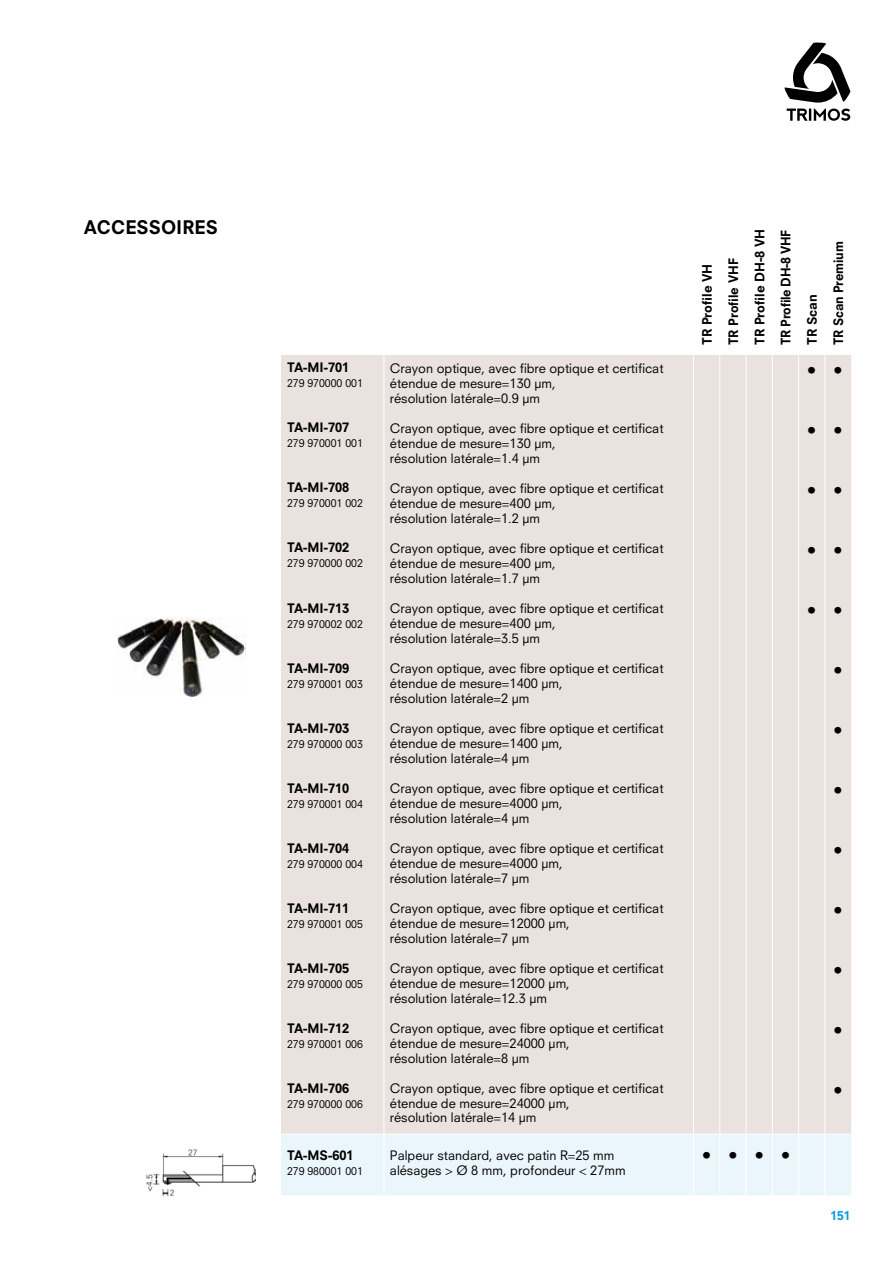
<style>
.page{position:relative;width:893px;height:1263px;background:#fff}
.page>*{position:absolute;margin:0;border:0;box-sizing:border-box;transform-origin:0 0}
.t1{font:800 18.3px "Neuzeit S";color:#000}
.t2{font:800 18px "Neuzeit S";color:#000}
.t3{font:12.75px/15px "Neuzeit S";color:#000}
.t4{font:800 12.75px/26.2px "Neuzeit S";color:#000}
.t5{font:800 12px "Neuzeit S";color:#009ee0}
.t6{font:10.5px "Neuzeit S";color:#000}
</style>
<div class="page">
<svg style="left:784px;top:42px;width:66px;height:79px"></svg>
<img style="left:118px;top:618px;width:128px;height:78px">
<div style="left:281px;top:355px;width:570px;height:779px;background:#e9e2de"></div>
<hr style="left:384px;top:355px;width:1px;height:779px;background:#fff">
<hr style="left:693px;top:355px;width:1px;height:779px;background:#fff">
<hr style="left:719px;top:355px;width:1px;height:779px;background:#fff">
<hr style="left:746px;top:355px;width:1px;height:779px;background:#fff">
<hr style="left:772px;top:355px;width:1px;height:779px;background:#fff">
<div style="left:281px;top:1134px;width:570px;height:61px;background:#ebf6fc"></div>
<hr style="left:798px;top:355px;width:1px;height:779px;background:#fff">
<hr style="left:824px;top:355px;width:1px;height:779px;background:#fff">
<hr style="left:798px;top:1134px;width:1px;height:61px;background:#fff">
<hr style="left:824px;top:1134px;width:1px;height:61px;background:#fff">
<img style="left:146px;top:1149px;width:110px;height:48px">
<h1 class="t1" style="left:84px;top:216px;width:136px">ACCESSOIRES</h1>
<p class="t4" style="left:287px;top:355px;width:64px">TA-MI-701</p>
<p class="t6" style="left:287px;top:377px;width:77px">279 970000 001</p>
<p class="t4" style="left:287px;top:415px;width:64px">TA-MI-707</p>
<p class="t6" style="left:287px;top:437px;width:77px">279 970001 001</p>
<p class="t4" style="left:287px;top:475px;width:64px">TA-MI-708</p>
<p class="t6" style="left:287px;top:497px;width:77px">279 970001 002</p>
<p class="t4" style="left:287px;top:535px;width:64px">TA-MI-702</p>
<p class="t6" style="left:287px;top:557px;width:77px">279 970000 002</p>
<p class="t4" style="left:287px;top:595px;width:64px">TA-MI-713</p>
<p class="t6" style="left:287px;top:617px;width:77px">279 970002 002</p>
<p class="t4" style="left:287px;top:655px;width:64px">TA-MI-709</p>
<p class="t6" style="left:287px;top:677px;width:77px">279 970001 003</p>
<p class="t4" style="left:287px;top:715px;width:64px">TA-MI-703</p>
<p class="t6" style="left:287px;top:737px;width:77px">279 970000 003</p>
<p class="t4" style="left:287px;top:775px;width:64px">TA-MI-710</p>
<p class="t6" style="left:287px;top:797px;width:77px">279 970001 004</p>
<p class="t4" style="left:287px;top:835px;width:64px">TA-MI-704</p>
<p class="t6" style="left:287px;top:857px;width:77px">279 970000 004</p>
<p class="t4" style="left:287px;top:895px;width:64px">TA-MI-711</p>
<p class="t6" style="left:287px;top:917px;width:77px">279 970001 005</p>
<p class="t4" style="left:287px;top:955px;width:64px">TA-MI-705</p>
<p class="t6" style="left:287px;top:977px;width:77px">279 970000 005</p>
<p class="t4" style="left:287px;top:1015px;width:64px">TA-MI-712</p>
<p class="t6" style="left:287px;top:1037px;width:77px">279 970001 006</p>
<p class="t4" style="left:287px;top:1075px;width:64px">TA-MI-706</p>
<p class="t6" style="left:287px;top:1097px;width:77px">279 970000 006</p>
<p class="t4" style="left:287px;top:1142px;width:68px">TA-MS-601</p>
<p class="t6" style="left:287px;top:1165px;width:77px">279 980001 001</p>
<p class="t3" style="left:390px;top:360px;width:275px">Crayon optique, avec fibre optique et certificat étendue de mesure=130 μm,<br>résolution latérale=0.9 μm</p>
<p class="t3" style="left:390px;top:420px;width:275px">Crayon optique, avec fibre optique et certificat étendue de mesure=130 μm,<br>résolution latérale=1.4 μm</p>
<p class="t3" style="left:390px;top:480px;width:275px">Crayon optique, avec fibre optique et certificat étendue de mesure=400 μm,<br>résolution latérale=1.2 μm</p>
<p class="t3" style="left:390px;top:540px;width:275px">Crayon optique, avec fibre optique et certificat étendue de mesure=400 μm,<br>résolution latérale=1.7 μm</p>
<p class="t3" style="left:390px;top:600px;width:275px">Crayon optique, avec fibre optique et certificat étendue de mesure=400 μm,<br>résolution latérale=3.5 μm</p>
<p class="t3" style="left:390px;top:660px;width:275px">Crayon optique, avec fibre optique et certificat étendue de mesure=1400 μm,<br>résolution latérale=2 μm</p>
<p class="t3" style="left:390px;top:720px;width:275px">Crayon optique, avec fibre optique et certificat étendue de mesure=1400 μm,<br>résolution latérale=4 μm</p>
<p class="t3" style="left:390px;top:780px;width:275px">Crayon optique, avec fibre optique et certificat étendue de mesure=4000 μm,<br>résolution latérale=4 μm</p>
<p class="t3" style="left:390px;top:840px;width:275px">Crayon optique, avec fibre optique et certificat étendue de mesure=4000 μm,<br>résolution latérale=7 μm</p>
<p class="t3" style="left:390px;top:900px;width:275px">Crayon optique, avec fibre optique et certificat étendue de mesure=12000 μm,<br>résolution latérale=7 μm</p>
<p class="t3" style="left:390px;top:960px;width:275px">Crayon optique, avec fibre optique et certificat étendue de mesure=12000 μm,<br>résolution latérale=12.3 μm</p>
<p class="t3" style="left:390px;top:1020px;width:275px">Crayon optique, avec fibre optique et certificat étendue de mesure=24000 μm,<br>résolution latérale=8 μm</p>
<p class="t3" style="left:390px;top:1080px;width:275px">Crayon optique, avec fibre optique et certificat étendue de mesure=24000 μm,<br>résolution latérale=14 μm</p>
<p class="t4" style="left:694px;top:345px;width:117px;rotate:-90deg">TR Profile VH<br>TR Profile VHF<br>TR Profile DH-8 VH<br>TR Profile DH-8 VHF<br>TR Scan<br>TR Scan Premium</p>
<h2 class="t2" style="left:807px;top:359px;width:10px">•</h2>
<h2 class="t2" style="left:833px;top:359px;width:10px">•</h2>
<h2 class="t2" style="left:807px;top:419px;width:10px">•</h2>
<h2 class="t2" style="left:833px;top:419px;width:10px">•</h2>
<h2 class="t2" style="left:807px;top:479px;width:10px">•</h2>
<h2 class="t2" style="left:833px;top:479px;width:10px">•</h2>
<h2 class="t2" style="left:807px;top:539px;width:10px">•</h2>
<h2 class="t2" style="left:833px;top:539px;width:10px">•</h2>
<h2 class="t2" style="left:807px;top:599px;width:10px">•</h2>
<h2 class="t2" style="left:833px;top:599px;width:10px">•</h2>
<h2 class="t2" style="left:833px;top:659px;width:10px">•</h2>
<h2 class="t2" style="left:833px;top:719px;width:10px">•</h2>
<h2 class="t2" style="left:833px;top:779px;width:10px">•</h2>
<h2 class="t2" style="left:833px;top:839px;width:10px">•</h2>
<h2 class="t2" style="left:833px;top:899px;width:10px">•</h2>
<h2 class="t2" style="left:833px;top:959px;width:10px">•</h2>
<h2 class="t2" style="left:833px;top:1019px;width:10px">•</h2>
<h2 class="t2" style="left:833px;top:1079px;width:10px">•</h2>
<p class="t3" style="left:390px;top:1148px;width:237px">Palpeur standard, avec patin R=25 mm alésages &gt; Ø 8 mm, profondeur &lt; 27mm</p>
<h2 class="t2" style="left:702px;top:1145px;width:89px">••••</h2>
<p class="t5" style="left:830px;top:1209px;width:22px">151</p>
</div>
